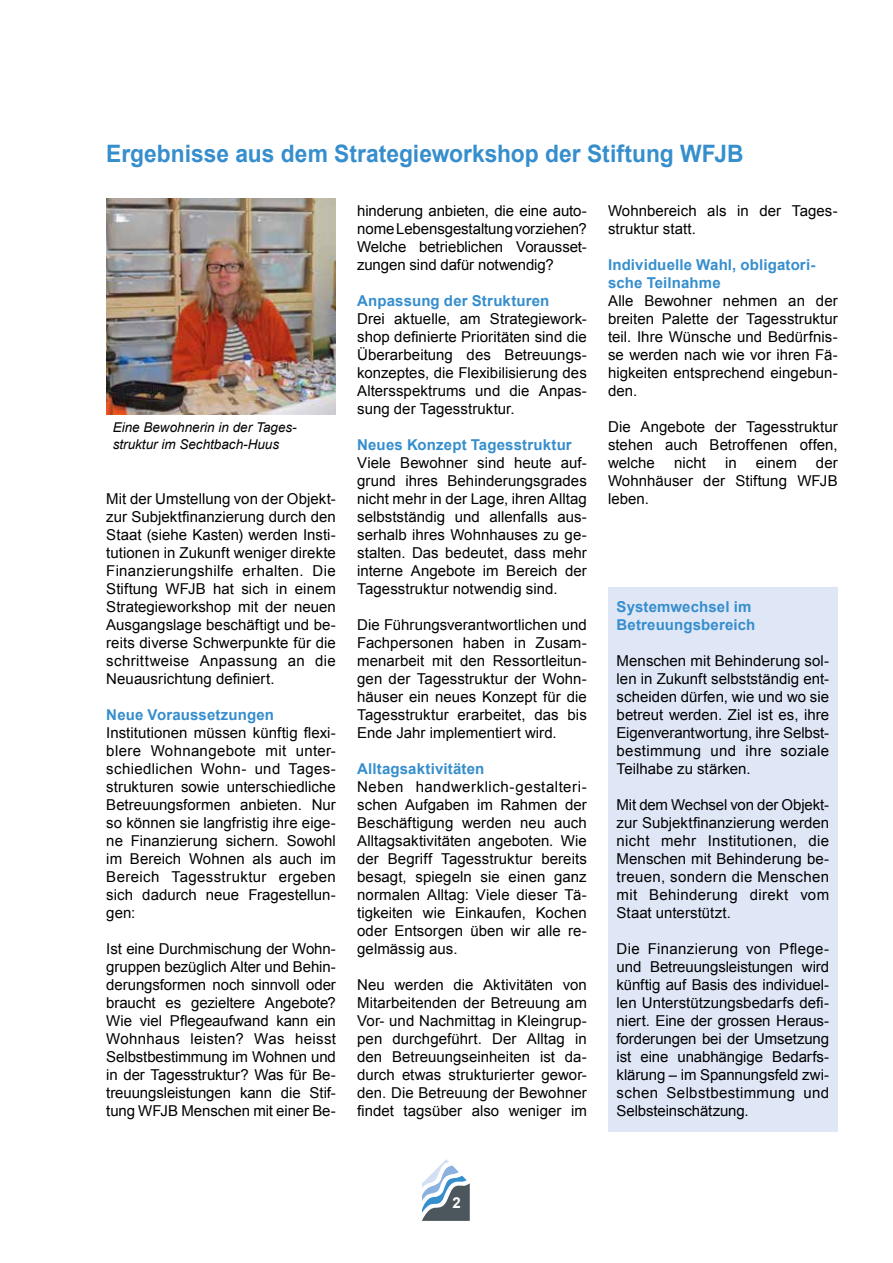
<style>
.page{position:relative;width:893px;height:1263px;background:#fff}
.page>*{position:absolute;margin:0;border:0;box-sizing:border-box;transform-origin:0 0}
.t1{font:700 24px "Arial";color:#368ecd;scale:.95 1}
.t2{font:15px/18px "Arial";letter-spacing:.005em;color:#000;text-align:justify}
.t3{font:700 15px/18px "Arial";letter-spacing:.01em;color:#368ecd}
.t4{font:700 15px "Arial";color:#fff}
.t5{font:italic 13.5px/16.2px "Arial";color:#000}
</style>
<div class="page">
<svg style="left:422px;top:1159px;width:48px;height:62px"></svg>
<div style="left:608px;top:587px;width:230px;height:544px;background:#dfe7f7"></div>
<img style="left:106px;top:198px;width:230px;height:217px">
<h1 class="t1" style="left:106px;top:138px;width:672px">Ergebnisse aus dem Strategieworkshop der Stiftung WFJB</h1>
<p class="t5" style="left:113px;top:420px;width:186px">Eine Bewohnerin in der Tages&shy;struktur im Sechtbach-Huus</p>
<p class="t2" style="left:106px;top:490px;width:231px">Mit der Umstellung von der Objekt&shy;zur Subjektfinanzierung durch den Staat (siehe Kasten) werden Insti&shy;tutionen in Zukunft weniger direkte Finanzierungshilfe erhalten. Die Stiftung WFJB hat sich in einem Strategieworkshop mit der neuen Ausgangslage beschäftigt und be&shy;reits diverse Schwerpunkte für die schrittweise Anpassung an die Neuausrichtung definiert.</p>
<p class="t3" style="left:106px;top:706px;width:169px">Neue Voraussetzungen</p>
<p class="t2" style="left:106px;top:724px;width:231px">Institutionen müssen künftig flexi&shy;blere Wohnangebote mit unter&shy;schiedlichen Wohn- und Tages&shy;strukturen sowie unterschiedliche Betreuungsformen anbieten. Nur so können sie langfristig ihre eige&shy;ne Finanzierung sichern. Sowohl im Bereich Wohnen als auch im Bereich Tagesstruktur ergeben sich dadurch neue Fragestellun&shy;gen:</p>
<p class="t2" style="left:106px;top:940px;width:231px">Ist eine Durchmischung der Wohn&shy;gruppen bezüglich Alter und Behin&shy;derungsformen noch sinnvoll oder braucht es gezieltere Angebote?<br>Wie viel Pflegeaufwand kann ein Wohnhaus leisten? Was heisst Selbstbestimmung im Wohnen und in der Tagesstruktur? Was für Be&shy;treuungsleistungen kann die Stif&shy;tung WFJB Menschen mit einer Be-</p>
<p class="t2" style="left:357px;top:202px;width:231px">hinderung anbieten, die eine auto&shy;nome Lebensgestaltung vorziehen?<br>Welche betrieblichen Vorausset&shy;zungen sind dafür notwendig?</p>
<p class="t3" style="left:357px;top:292px;width:194px">Anpassung der Strukturen</p>
<p class="t2" style="left:357px;top:310px;width:231px">Drei aktuelle, am Strategiework&shy;shop definierte Prioritäten sind die Überarbeitung des Betreuungs&shy;konzeptes, die Flexibilisierung des Altersspektrums und die Anpas&shy;sung der Tagesstruktur.</p>
<p class="t3" style="left:357px;top:436px;width:216px">Neues Konzept Tagesstruktur</p>
<p class="t2" style="left:357px;top:454px;width:231px">Viele Bewohner sind heute auf&shy;grund ihres Behinderungsgrades nicht mehr in der Lage, ihren Alltag selbstständig und allenfalls aus&shy;serhalb ihres Wohnhauses zu ge&shy;stalten. Das bedeutet, dass mehr interne Angebote im Bereich der Tagesstruktur notwendig sind.</p>
<p class="t2" style="left:357px;top:616px;width:231px">Die Führungsverantwortlichen und Fachpersonen haben in Zusam&shy;menarbeit mit den Ressortleitun&shy;gen der Tagesstruktur der Wohn&shy;häuser ein neues Konzept für die Tagesstruktur erarbeitet, das bis Ende Jahr implementiert wird.</p>
<p class="t3" style="left:357px;top:760px;width:129px">Alltagsaktivitäten</p>
<p class="t2" style="left:357px;top:778px;width:231px">Neben handwerklich-gestalteri&shy;schen Aufgaben im Rahmen der Beschäftigung werden neu auch Alltagsaktivitäten angeboten. Wie der Begriff Tagesstruktur bereits besagt, spiegeln sie einen ganz normalen Alltag: Viele dieser Tä&shy;tigkeiten wie Einkaufen, Kochen oder Entsorgen üben wir alle re&shy;gelmässig aus.</p>
<p class="t2" style="left:357px;top:976px;width:231px">Neu werden die Aktivitäten von Mitarbeitenden der Betreuung am Vor- und Nachmittag in Kleingrup&shy;pen durchgeführt. Der Alltag in den Betreuungseinheiten ist da&shy;durch etwas strukturierter gewor&shy;den. Die Betreuung der Bewohner findet tagsüber also weniger im</p>
<p class="t2" style="left:608px;top:202px;width:231px">Wohnbereich als in der Tages&shy;struktur statt.</p>
<p class="t3" style="left:608px;top:256px;width:209px">Individuelle Wahl, obligatori&shy;sche Teilnahme</p>
<p class="t2" style="left:608px;top:292px;width:231px">Alle Bewohner nehmen an der breiten Palette der Tagesstruktur teil. Ihre Wünsche und Bedürfnis&shy;se werden nach wie vor ihren Fä&shy;higkeiten entsprechend eingebun&shy;den.</p>
<p class="t2" style="left:608px;top:418px;width:231px">Die Angebote der Tagesstruktur stehen auch Betroffenen offen, welche</p>
<p class="t2" style="left:608px;top:454px;width:231px;text-indent:208px">der Wohnhäuser der Stiftung WFJB leben.</p>
<p class="t2" style="left:674px;top:454px;width:33px">nicht</p>
<p class="t2" style="left:725px;top:454px;width:13px">in</p>
<p class="t2" style="left:756px;top:454px;width:42px">einem</p>
<p class="t3" style="left:617px;top:598px;width:140px">Systemwechsel im<br>Betreuungsbereich</p>
<p class="t2" style="left:617px;top:652px;width:214px">Menschen mit Behinderung sol&shy;len in Zukunft selbstständig ent&shy;scheiden dürfen, wie und wo sie betreut werden. Ziel ist es, ihre Eigenverantwortung, ihre Selbst&shy;bestimmung und ihre soziale Teilhabe zu stärken.</p>
<p class="t2" style="left:617px;top:796px;width:214px">Mit dem Wechsel von der Objekt&shy;zur Subjektfinanzierung werden nicht mehr Institutionen, die Menschen mit Behinderung be&shy;treuen, sondern die Menschen mit Behinderung direkt vom Staat unterstützt.</p>
<p class="t2" style="left:617px;top:940px;width:214px">Die Finanzierung von Pflege&shy;und Betreuungsleistungen wird künftig auf Basis des individuel&shy;len Unterstützungsbedarfs defi&shy;niert. Eine der grossen Heraus&shy;forderungen bei der Umsetzung ist eine unabhängige Bedarfs&shy;klärung – im Spannungsfeld zwi&shy;schen Selbstbestimmung und Selbsteinschätzung.</p>
<p class="t4" style="left:453px;top:1192px;width:10px">2</p>
</div>
